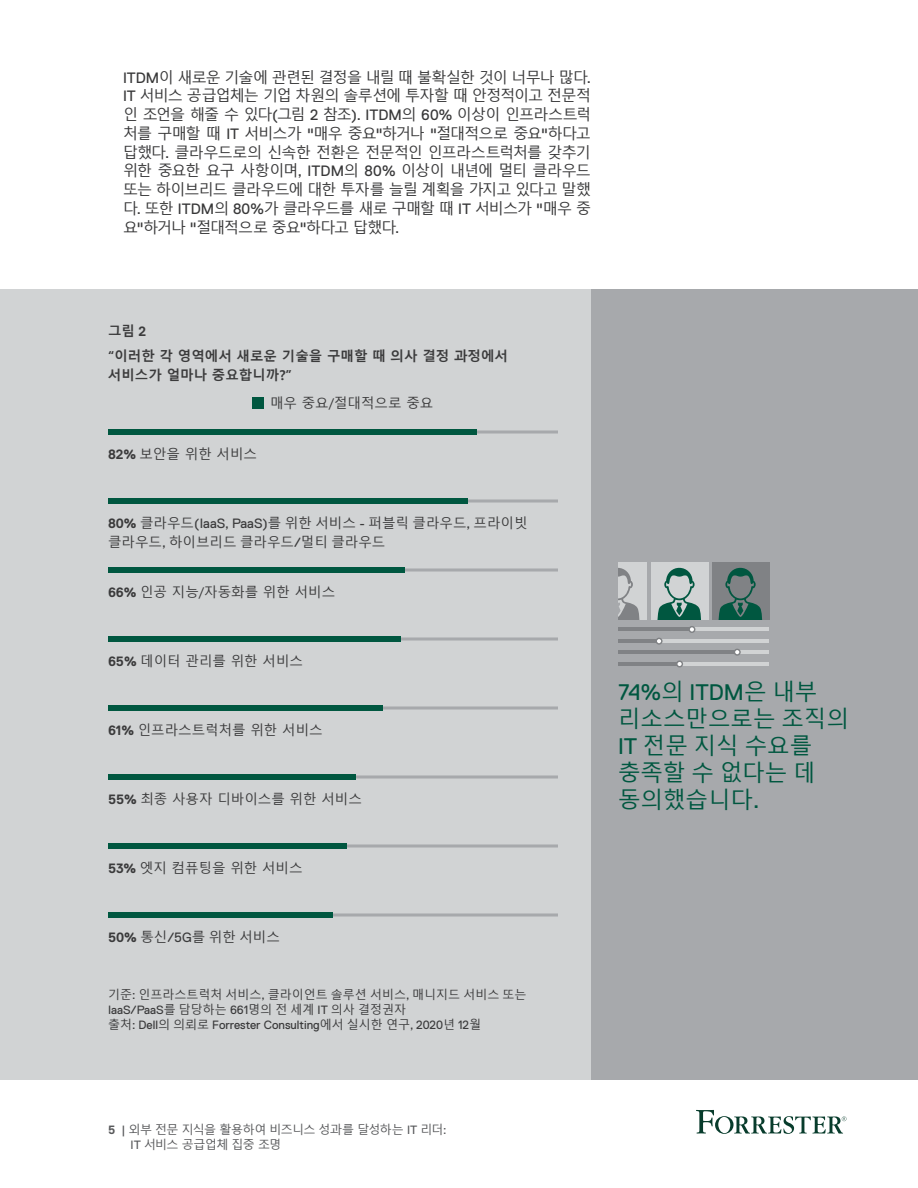
<style>
.page{position:relative;width:918px;height:1188px;background:#fff}
.page>*{position:absolute;margin:0;border:0;box-sizing:border-box;transform-origin:0 0}
.t1{font:22.5px/27px "Malgun Gothic";color:#005740}
.t2{font:15px/18.8px "Malgun Gothic";letter-spacing:-.065em;color:#383839;text-align:justify}
.t3{font:13.5px/18.8px "Malgun Gothic";color:#3b3b3c}
.t4{font:700 13.5px/25.5px "Malgun Gothic";color:#3b3b3c}
.t5{font:12px/15px "Malgun Gothic";color:#3b3b3c}
.t6{font:12px/15px "Malgun Gothic";letter-spacing:-.055em;color:#57585a}
.s1{font-family:"Dell Replica"}
.s2{font-family:"Dell Replica";font-weight:700}
</style>
<div class="page">
<svg style="left:696px;top:1110px;width:150px;height:24px"></svg>
<div style="left:0;top:290px;width:918px;height:790px;background:#d1d3d4"></div>
<div style="left:591px;top:290px;width:327px;height:790px;background:#a7a9ac"></div>
<hr style="left:108px;top:430px;width:450px;height:4px;background:#b1b3b5">
<div style="left:108px;top:429px;width:369px;height:6px;background:#005740"></div>
<hr style="left:108px;top:500px;width:450px;height:2px;background:#a7a9ac">
<div style="left:108px;top:498px;width:360px;height:6px;background:#005740"></div>
<hr style="left:108px;top:568px;width:450px;height:4px;background:#b1b3b5">
<div style="left:108px;top:567px;width:297px;height:6px;background:#005740"></div>
<hr style="left:108px;top:638px;width:450px;height:2px;background:#a7a9ac">
<div style="left:108px;top:636px;width:292px;height:6px;background:#005740"></div>
<svg style="left:382px;top:706px;width:176px;height:4px"></svg>
<div style="left:108px;top:705px;width:274px;height:6px;background:#005740"></div>
<hr style="left:108px;top:776px;width:450px;height:2px;background:#a7a9ac">
<div style="left:108px;top:774px;width:248px;height:6px;background:#005740"></div>
<svg style="left:346px;top:844px;width:212px;height:4px"></svg>
<div style="left:108px;top:843px;width:238px;height:6px;background:#005740"></div>
<hr style="left:108px;top:914px;width:450px;height:2px;background:#a7a9ac">
<div style="left:108px;top:912px;width:225px;height:6px;background:#005740"></div>
<div style="left:252px;top:397px;width:12px;height:12px;background:#005740"></div>
<hr style="left:618px;top:628px;width:151px;height:3px;background:#d1d3d4">
<hr style="left:618px;top:628px;width:72px;height:3px;background:#808285">
<hr style="left:618px;top:640px;width:151px;height:3px;background:#d1d3d4">
<hr style="left:618px;top:640px;width:40px;height:3px;background:#808285">
<hr style="left:618px;top:651px;width:151px;height:3px;background:#d1d3d4">
<hr style="left:618px;top:651px;width:117px;height:3px;background:#808285">
<hr style="left:618px;top:662px;width:151px;height:4px;background:#d1d3d4">
<hr style="left:618px;top:662px;width:60px;height:4px;background:#808285">
<div style="left:688px;top:626px;width:7px;height:7px;background:#808285;border-radius:50%"></div>
<svg style="left:690px;top:627px;width:4px;height:5px"></svg>
<svg style="left:656px;top:638px;width:7px;height:7px"></svg>
<svg style="left:657px;top:639px;width:4px;height:4px"></svg>
<svg style="left:734px;top:649px;width:7px;height:7px"></svg>
<svg style="left:735px;top:650px;width:4px;height:4px"></svg>
<div style="left:676px;top:660px;width:7px;height:8px;background:#808285;border-radius:50%"></div>
<svg style="left:678px;top:662px;width:4px;height:4px"></svg>
<div style="left:651px;top:562px;width:57px;height:58px;background:#d1d3d4"></div>
<div style="left:712px;top:562px;width:57px;height:58px;background:#808285"></div>
<svg style="left:657px;top:568px;width:44px;height:52px"></svg>
<svg style="left:718px;top:568px;width:44px;height:52px"></svg>
<div style="left:618px;top:562px;width:29px;height:58px;background:#d1d3d4"></div>
<svg style="left:618px;top:568px;width:21px;height:52px"></svg>
<p class="t2" style="left:123px;top:68px;width:470px"><span class="s1">ITDM</span>이 새로운 기술에 관련된 결정을 내릴 때 불확실한 것이 너무나 많다<span class="s1">.<br>IT</span> 서비스 공급업체는 기업 차원의 솔루션에 투자할 때 안정적이고 전문적 인 조언을 해줄 수 있다<span class="s1">(</span>그림 <span class="s1">2</span> 참조<span class="s1">). ITDM</span>의 <span class="s1">60%</span> 이상이 인프라스트럭 처를 구매할 때 <span class="s1">IT</span> 서비스가 <span class="s1">"</span>매우 중요<span class="s1">"</span>하거나 <span class="s1">"</span>절대적으로 중요<span class="s1">"</span>하다고 답했다<span class="s1">.</span> 클라우드로의 신속한 전환은 전문적인 인프라스트럭처를 갖추기 위한 중요한 요구 사항이며<span class="s1">, ITDM</span>의 <span class="s1">80%</span> 이상이 내년에 멀티 클라우드 또는 하이브리드 클라우드에 대한 투자를 늘릴 계획을 가지고 있다고 말했 다<span class="s1">.</span> 또한 <span class="s1">ITDM</span>의 <span class="s1">80%</span>가 클라우드를 새로 구매할 때 <span class="s1">IT</span> 서비스가 <span class="s1">"</span>매우 중 요<span class="s1">"</span>하거나 <span class="s1">"</span>절대적으로 중요<span class="s1">"</span>하다고 답했다<span class="s1">.</span></p>
<p class="t4" style="left:108px;top:318px;width:402px">그림 <span class="s1">2<br></span>“이러한 각 영역에서 새로운 기술을 구매할 때 의사 결정 과정에서</p>
<p class="t4" style="left:108px;top:362px;width:185px">서비스가 얼마나 중요합니까?”</p>
<p class="t3" style="left:108px;top:445px;width:151px"><span class="s2">82%</span> 보안을 위한 서비스</p>
<p class="t3" style="left:270px;top:394px;width:165px">매우 중요/절대적으로 중요</p>
<p class="t3" style="left:108px;top:514px;width:421px"><span class="s2">80%</span> 클라우드<span class="s1">(IaaS, PaaS)</span>를 위한 서비스 <span class="s1">-</span> 퍼블릭 클라우드<span class="s1">,</span> 프라이빗 클라우드<span class="s1">,</span> 하이브리드 클라우드<span class="s1">/</span>멀티 클라우드</p>
<p class="t3" style="left:108px;top:583px;width:229px"><span class="s2">66%</span> 인공 지능/자동화를 위한 서비스</p>
<p class="t3" style="left:108px;top:652px;width:197px"><span class="s2">65%</span> 데이터 관리를 위한 서비스</p>
<p class="t3" style="left:108px;top:721px;width:216px"><span class="s2">61%</span> 인프라스트럭처를 위한 서비스</p>
<p class="t3" style="left:108px;top:790px;width:255px"><span class="s2">55%</span> 최종 사용자 디바이스를 위한 서비스</p>
<p class="t3" style="left:108px;top:859px;width:196px"><span class="s2">53%</span> 엣지 컴퓨팅을 위한 서비스</p>
<p class="t3" style="left:108px;top:928px;width:173px"><span class="s2">50%</span> 통신<span class="s1">/5G</span>를 위한 서비스</p>
<p class="t5" style="left:108px;top:988px;width:420px">기준<span class="s1">:</span> 인프라스트럭처 서비스<span class="s1">,</span> 클라이언트 솔루션 서비스<span class="s1">,</span> 매니지드 서비스 또는<br><span class="s1">IaaS/PaaS</span>를 담당하는 <span class="s1">661</span>명의 전 세계 <span class="s1">IT</span> 의사 결정권자<br>출처<span class="s1">: Dell</span>의 의뢰로 <span class="s1">Forrester Consulting</span>에서 실시한 연구<span class="s1">, 2020</span>년 <span class="s1">12</span>월</p>
<p class="t1" style="left:618px;top:678px;width:232px"><span class="s1">74%</span>의 <span class="s1">ITDM</span>은 내부 리소스만으로는 조직의<br><span class="s1">IT</span> 전문 지식 수요를 충족할 수 없다는 데 동의했습니다<span class="s1">.</span></p>
<p class="t6" style="left:130px;top:1122px;width:317px;text-indent:-22px"><span class="s2">5</span> <span class="s1">|</span> 외부 전문 지식을 활용하여 비즈니스 성과를 달성하는 <span class="s1">IT</span> 리더<span class="s1">:<br>IT</span> 서비스 공급업체 집중 조명</p>
</div>
